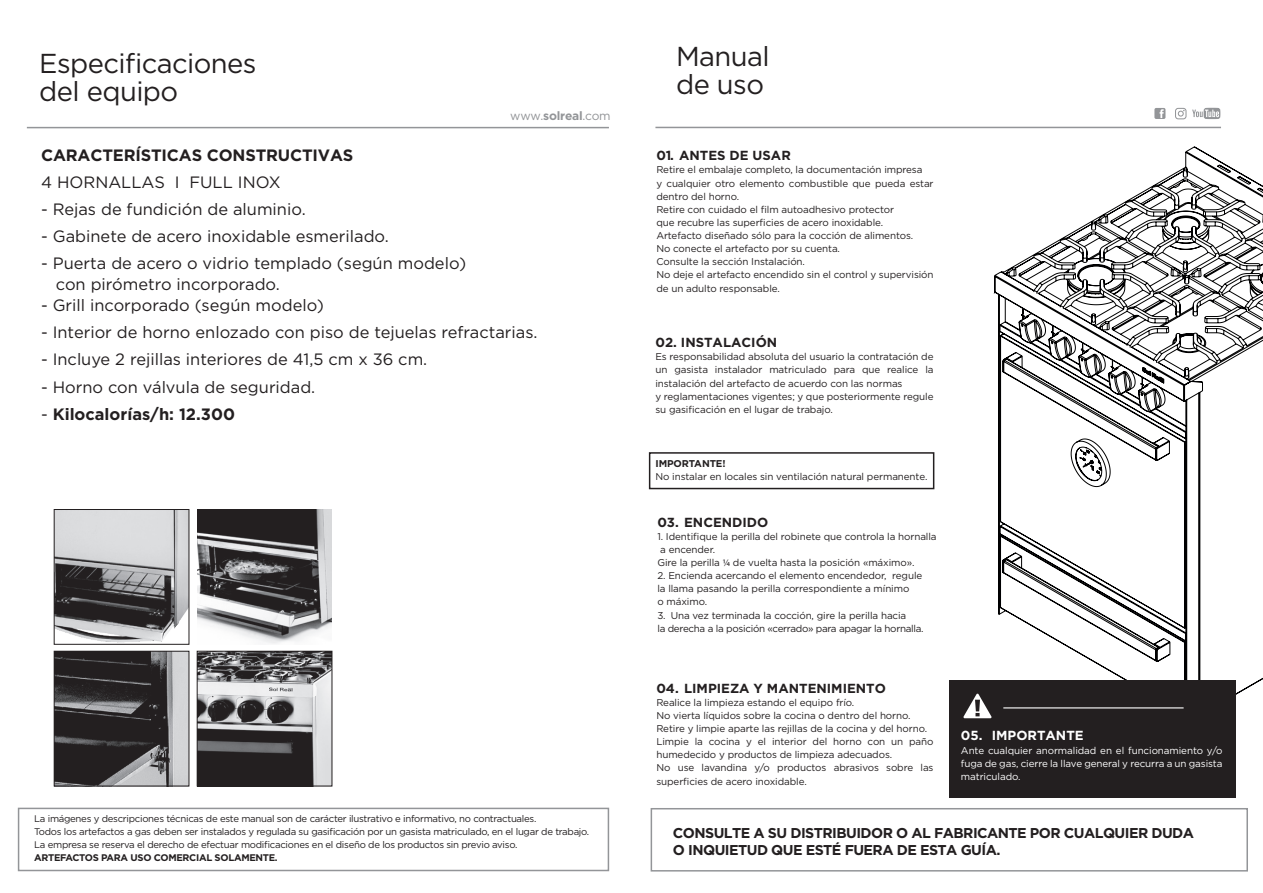
<style>
.page{position:relative;width:1263px;height:893px;background:#fff}
.page>*{position:absolute;margin:0;border:0;box-sizing:border-box;transform-origin:0 0}
.t1{font:27.3px/28.2px "Gotham";letter-spacing:-.02em;color:#231f20}
.t2{font:16.35px/21.1px "Gotham";color:#231f20}
.t3{font:700 16.35px "Gotham";letter-spacing:-.01em;color:#231f20}
.t4{font:700 14.25px/17.5px "Gotham";letter-spacing:-.04em;color:#231f20}
.t5{font:700 13.2px "Gotham";color:#231f20}
.t6{font:700 13.2px "Gotham";color:#fff}
.t7{font:12px "Gotham";letter-spacing:-.02em;color:#939598}
.t8{font:9.9px/13.2px "Gotham";letter-spacing:-.01em;color:#231f20}
.t9{font:9.9px/13.2px "Gotham";letter-spacing:-.01em;color:#fff;text-align:justify}
.t10{font:9.9px/13.2px "Gotham";letter-spacing:-.03em;color:#231f20}
.t11{font:700 9.9px "Gotham";letter-spacing:-.01em;color:#231f20}
.t12{font:9.6px/12.8px "Gotham";letter-spacing:-.03em;color:#231f20}
.t13{font:700 9.6px "Gotham";letter-spacing:-.03em;color:#231f20}
.s1{font-weight:700}
.s2{font-weight:400}
.s3{font-family:"Myriad Pro"}
</style>
<div class="page">
<svg style="left:994px;top:146px;width:269px;height:561px"></svg>
<div style="left:949px;top:680px;width:286px;height:117px;background:#231f20"></div>
<svg style="left:963px;top:694px;width:28px;height:24px"></svg>
<div style="left:649px;top:452px;width:285px;height:37px;border:2px solid #231f20"></div>
<hr style="left:1003px;top:707px;width:180px;height:1px;background:#fff">
<img style="left:56px;top:511px;width:131px;height:131px">
<div style="left:54px;top:509px;width:135px;height:135px;border:1px solid #231f20"></div>
<img style="left:199px;top:653px;width:131px;height:131px">
<div style="left:197px;top:651px;width:135px;height:135px;border:1px solid #231f20"></div>
<img style="left:197px;top:509px;width:135px;height:135px">
<img style="left:56px;top:653px;width:131px;height:131px">
<div style="left:54px;top:651px;width:135px;height:135px;border:1px solid #231f20"></div>
<div style="left:18px;top:808px;width:591px;height:63px;border:2px solid #939598"></div>
<div style="left:651px;top:808px;width:597px;height:63px;border:2px solid #939598"></div>
<svg style="left:1154px;top:108px;width:11px;height:11px"></svg>
<svg style="left:1192px;top:108px;width:28px;height:11px"></svg>
<svg style="left:1175px;top:108px;width:11px;height:11px"></svg>
<hr style="left:27px;top:127px;width:582px;height:1px;background:#939598">
<hr style="left:655px;top:127px;width:566px;height:1px;background:#939598">
<h1 class="t1" style="left:39px;top:48px;width:219px">Especificaciones del equipo</h1>
<h1 class="t1" style="left:676px;top:41px;width:95px">Manual de uso</h1>
<p class="t7" style="left:510px;top:108px;width:102px">www.<span class="s1">solreal</span>.com</p>
<h2 class="t3" style="left:41px;top:144px;width:314px">CARACTERÍSTICAS CONSTRUCTIVAS</h2>
<h2 class="t2" style="left:41px;top:171px;width:241px">4 HORNALLAS I FULL INOX</h2>
<h2 class="t2" style="left:41px;top:198px;width:266px">- Rejas de fundición de aluminio.</h2>
<h2 class="t2" style="left:41px;top:225px;width:349px">- Gabinete de acero inoxidable esmerilado.</h2>
<h2 class="t2" style="left:56px;top:252px;width:412px;text-indent:-15px">- Puerta de acero o vidrio templado (según modelo) con pirómetro incorporado.</h2>
<h2 class="t2" style="left:41px;top:295px;width:284px">- Grill incorporado (según modelo)</h2>
<h2 class="t2" style="left:41px;top:322px;width:498px">- Interior de horno enlozado con piso de tejuelas refractarias.</h2>
<h2 class="t2" style="left:41px;top:349px;width:388px">- Incluye 2 rejillas interiores de 41,5 cm x 36 cm.</h2>
<h2 class="t2" style="left:41px;top:376px;width:276px">- Horno con válvula de seguridad.</h2>
<h2 class="t3" style="left:41px;top:403px;width:195px"><span class="s2">-</span> Kilocalorías/h: 12.300</h2>
<p class="t12" style="left:34px;top:812px;width:557px">La imágenes y descripciones técnicas de este manual son de carácter ilustrativo e informativo, no contractuales.<br>Todos los artefactos a gas deben ser instalados y regulada su gasificación por un gasista matriculado, en el lugar de trabajo.<br>La empresa se reserva el derecho de efectuar modificaciones en el diseño de los productos sin previo aviso.</p>
<p class="t13" style="left:34px;top:851px;width:245px">ARTEFACTOS PARA USO COMERCIAL SOLAMENTE.</p>
<h3 class="t5" style="left:656px;top:147px;width:136px">01. ANTES DE USAR</h3>
<p class="t8" style="left:656px;top:163px;width:279px">Retire el embalaje completo, la documentación impresa<br>y cualquier otro elemento combustible que pueda estar dentro del horno.<br>Retire con cuidado el film autoadhesivo protector<br>que recubre las superficies de acero inoxidable.<br>Artefacto diseñado sólo para la cocción de alimentos.<br>No conecte el artefacto por su cuenta.<br>Consulte la sección Instalación.<br>No deje el artefacto encendido sin el control y supervisión de un adulto responsable.</p>
<h3 class="t5" style="left:655px;top:334px;width:123px">02. INSTALACIÓN</h3>
<p class="t8" style="left:655px;top:350px;width:280px">Es responsabilidad absoluta del usuario la contratación de un gasista instalador matriculado para que realice la instalación del artefacto de acuerdo con las normas<br>y reglamentaciones vigentes; y que posteriormente regule su gasificación en el lugar de trabajo.</p>
<p class="t11" style="left:655px;top:457px;width:72px">IMPORTANTE!</p>
<p class="t8" style="left:655px;top:470px;width:273px">No instalar en locales sin ventilación natural permanente.</p>
<h3 class="t5" style="left:657px;top:513px;width:112px">03. ENCENDIDO</h3>
<p class="t8" style="left:657px;top:529px;width:281px">1. Identifique la perilla del robinete que controla la hornalla a encender.<br>Gire la perilla <span class="s3">¼</span> de vuelta hasta la posición «máximo».</p>
<p class="t8" style="left:657px;top:569px;width:266px">2. Encienda acercando el elemento encendedor, regule la llama pasando la perilla correspondiente a mínimo<br>o máximo.</p>
<p class="t10" style="left:657px;top:608px;width:268px">3. Una vez terminada la cocción, gire la perilla hacia<br>la derecha a la posición «cerrado» para apagar la hornalla.</p>
<h3 class="t5" style="left:656px;top:679px;width:231px">04. LIMPIEZA Y MANTENIMIENTO</h3>
<p class="t8" style="left:656px;top:695px;width:279px">Realice la limpieza estando el equipo frío.<br>No vierta líquidos sobre la cocina o dentro del horno.<br>Retire y limpie aparte las rejillas de la cocina y del horno.<br>Limpie la cocina y el interior del horno con un paño humedecido y productos de limpieza adecuados.<br>No use lavandina y/o productos abrasivos sobre las superficies de acero inoxidable.</p>
<h3 class="t6" style="left:961px;top:727px;width:124px">05. IMPORTANTE</h3>
<p class="t9" style="left:961px;top:743px;width:263px">Ante cualquier anormalidad en el funcionamiento y/o fuga de gas, cierre la llave general y recurra a un gasista matriculado.</p>
<h3 class="t4" style="left:673px;top:824px;width:523px">CONSULTE A SU DISTRIBUIDOR O AL FABRICANTE POR CUALQUIER DUDA<br>O INQUIETUD QUE ESTÉ FUERA DE ESTA GUÍA.</h3>
</div>
